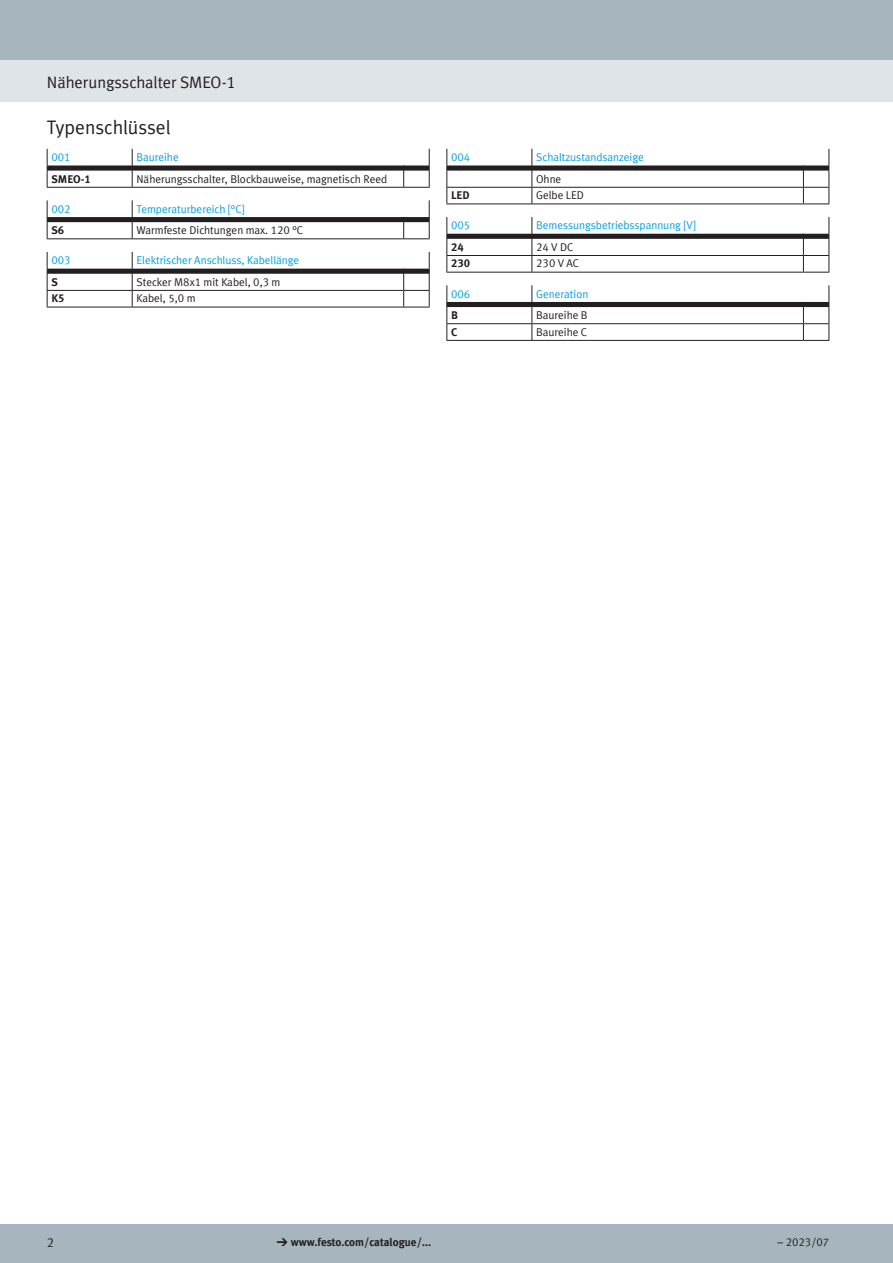
<style>
.page{position:relative;width:893px;height:1263px;background:#fff}
.page>*{position:absolute;margin:0;border:0;box-sizing:border-box;transform-origin:0 0}
.t1{font:19.5px "Festo";color:#231f20}
.t2{font:16.5px "Festo";color:#231f20}
.t3{font:12.75px "Festo";color:#231f20}
.FES_tab_regular{font:11.25px "Festo";color:#231f20}
.FES_tab_head_2{font:11.25px "Festo";color:#00a1e3}
.FES_type_code{font:700 11.25px "Festo";color:#231f20}
.s1{font-family:"Meto Pict 182";font-weight:400}
</style>
<div class="page">
<div style="left:0;top:1225px;width:893px;height:38px;background:#a7b6be"></div>
<div style="left:0;top:60px;width:893px;height:42px;background:#dfe4e8"></div>
<div style="left:0;top:0;width:893px;height:60px;background:#a7b6be"></div>
<svg style="left:47px;top:149px;width:383px;height:39px"></svg>
<svg style="left:47px;top:200px;width:383px;height:39px"></svg>
<svg style="left:47px;top:252px;width:383px;height:56px"></svg>
<svg style="left:446px;top:149px;width:383px;height:56px"></svg>
<svg style="left:446px;top:217px;width:383px;height:56px"></svg>
<svg style="left:446px;top:285px;width:383px;height:56px"></svg>
<h2 class="t2" style="left:47px;top:70px;width:191px">Näherungsschalter SMEO-1</h2>
<h1 class="t1" style="left:47px;top:112px;width:125px">Typenschlüssel</h1>
<p class="FES_tab_head_2" style="left:51px;top:149px;width:21px">001</p>
<p class="FES_tab_head_2" style="left:136px;top:149px;width:44px">Baureihe</p>
<p class="FES_type_code" style="left:51px;top:170px;width:41px">SMEO-1</p>
<p class="FES_tab_regular" style="left:136px;top:170px;width:252px">Näherungsschalter, Blockbauweise, magnetisch Reed</p>
<p class="FES_tab_head_2" style="left:51px;top:200px;width:21px">002</p>
<p class="FES_tab_head_2" style="left:136px;top:200px;width:109px">Temperaturbereich [°C]</p>
<p class="FES_type_code" style="left:51px;top:221px;width:14px">S6</p>
<p class="FES_tab_regular" style="left:136px;top:222px;width:168px">Warmfeste Dichtungen max. 120 °C</p>
<p class="FES_tab_head_2" style="left:51px;top:252px;width:21px">003</p>
<p class="FES_tab_head_2" style="left:136px;top:252px;width:164px">Elektrischer Anschluss, Kabellänge</p>
<p class="FES_type_code" style="left:51px;top:273px;width:8px">S</p>
<p class="FES_tab_regular" style="left:136px;top:273px;width:145px">Stecker M8x1 mit Kabel, 0,3 m</p>
<p class="FES_type_code" style="left:51px;top:290px;width:15px">K5</p>
<p class="FES_tab_regular" style="left:136px;top:290px;width:61px">Kabel, 5,0 m</p>
<p class="FES_tab_head_2" style="left:451px;top:149px;width:21px">004</p>
<p class="FES_tab_head_2" style="left:536px;top:149px;width:109px">Schaltzustandsanzeige</p>
<p class="FES_tab_regular" style="left:536px;top:170px;width:27px">Ohne</p>
<p class="FES_type_code" style="left:451px;top:187px;width:20px">LED</p>
<p class="FES_tab_regular" style="left:536px;top:187px;width:49px">Gelbe LED</p>
<p class="FES_tab_head_2" style="left:451px;top:217px;width:21px">005</p>
<p class="FES_tab_head_2" style="left:536px;top:217px;width:161px">Bemessungsbetriebsspannung [V]</p>
<p class="FES_type_code" style="left:451px;top:238px;width:14px">24</p>
<p class="FES_tab_regular" style="left:536px;top:238px;width:39px">24 V DC</p>
<p class="FES_type_code" style="left:451px;top:255px;width:21px">230</p>
<p class="FES_tab_regular" style="left:536px;top:255px;width:44px">230 V AC</p>
<p class="FES_tab_head_2" style="left:451px;top:285px;width:21px">006</p>
<p class="FES_tab_head_2" style="left:536px;top:285px;width:54px">Generation</p>
<p class="FES_type_code" style="left:451px;top:306px;width:8px">B</p>
<p class="FES_tab_regular" style="left:536px;top:307px;width:53px">Baureihe B</p>
<p class="FES_type_code" style="left:451px;top:323px;width:8px">C</p>
<p class="FES_tab_regular" style="left:536px;top:323px;width:52px">Baureihe C</p>
<p class="t3" style="left:47px;top:1233px;width:9px">2</p>
<p class="FES_type_code" style="left:276px;top:1234px;width:156px"><span class="s1">d</span> www.festo.com/catalogue/...</p>
<p class="FES_tab_regular" style="left:777px;top:1234px;width:53px">– 2023/07</p>
</div>
